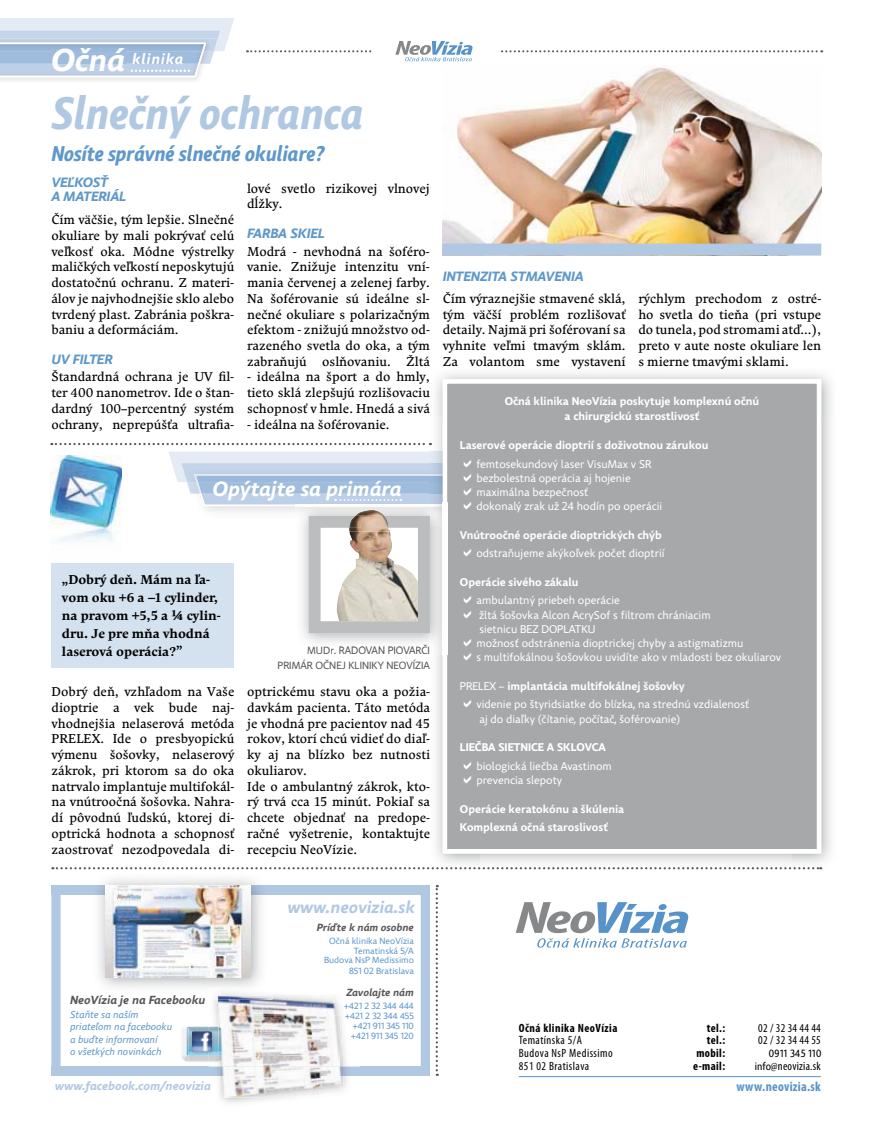
<style>
.page{position:relative;width:872px;height:1127px;background:#fff}
.page>*{position:absolute;margin:0;border:0;box-sizing:border-box;transform-origin:0 0}
.t1{font:italic 700 45.45px "Comenia Sans Cond";color:#b1c8e2}
.t2{font:italic 700 21.3px "Comenia Sans Cond";color:#5f98ca}
.t3{font:italic 700 20.7px "Comenia Sans";color:#fff}
.t4{font:italic 700 16.8px "Comenia Sans";color:#b1c8e2}
.t5{font:italic 700 14.85px "Comenia Sans";letter-spacing:.05em;color:#fff}
.t6{font:italic 700 13.5px/14.2px "Comenia Sans";color:#5f98ca}
.t7{font:700 condensed 13.5px "Myriad Pro";letter-spacing:.02em;color:#5793c9}
.t8{font:12.75px/15.8px "Comenia Serif";color:#000;text-align:justify}
.t9{font:700 12.75px/18px "Comenia Serif";color:#000}
.t10{font:condensed 12px/12.8px "Myriad Pro";letter-spacing:.03em;color:#000;text-align:right}
.t11{font:700 condensed 12px/12.8px "Myriad Pro";letter-spacing:.04em;color:#000;text-align:right}
.t12{font:italic 700 12px "Comenia Sans";color:#b1c8e2}
.t13{font:italic 700 11.85px "Comenia Sans";color:#58585a}
.t14{font:11.25px/14.2px "Comenia Sans";color:#fff}
.t15{font:700 11.25px/15px "Comenia Sans";color:#fff;text-align:center}
.t16{font:10.95px "Comenia Sans Cond";color:#000}
.t17{font:10.5px "Comenia Sans";color:#58585a}
.t18{font:10.5px "Comenia Sans";color:#575759}
.t19{font:10.5px "Comenia Sans Cond";letter-spacing:.05em;color:#000}
.t20{font:italic 700 10.35px "Comenia Sans";color:#58585a}
.t21{font:italic 10.05px/12px "Comenia Sans";color:#5f98ca}
.t22{font:9px/9.8px "Comenia Sans";color:#5f98ca;text-align:right}
.s1{font-size:31.65px}
.s2{font-family:"Comenia Sans"}
.s3{color:#58585a}
.s4{font-weight:700}
</style>
<div class="page">
<svg style="left:0;top:18px;width:234px;height:60px;background:#c6d5e8"></svg>
<svg style="left:247px;top:41px;width:575px;height:20px"></svg>
<img style="left:175px;top:1026px;width:34px;height:41px">
<img style="left:187px;top:1027px;width:22px;height:34px">
<img style="left:188px;top:1027px;width:21px;height:29px">
<img style="left:192px;top:1032px;width:17px;height:19px">
<img style="left:436px;top:373px;width:396px;height:43px">
<img style="left:429px;top:416px;width:14px;height:36px">
<img style="left:791px;top:416px;width:40px;height:454px">
<img style="left:432px;top:655px;width:48px;height:215px">
<img style="left:480px;top:853px;width:311px;height:17px">
<div style="left:443px;top:379px;width:378px;height:474px;background:#a7a8aa"></div>
<svg style="left:52px;top:867px;width:769px;height:2px"></svg>
<svg style="left:436px;top:885px;width:2px;height:191px"></svg>
<hr style="left:519px;top:1076px;width:302px;height:1px;background:#5793c9">
<svg style="left:515px;top:902px;width:174px;height:45px"></svg>
<div style="left:51px;top:1067px;width:379px;height:9px;background:#b1c8e2"></div>
<div style="left:51px;top:885px;width:379px;height:9px;background:#b1c8e2"></div>
<div style="left:421px;top:891px;width:9px;height:179px;background:#b1c8e2"></div>
<img style="left:216px;top:1067px;width:134px;height:9px">
<img style="left:218px;top:994px;width:126px;height:104px">
<svg style="left:209px;top:1027px;width:12px;height:34px"></svg>
<img style="left:218px;top:1028px;width:3px;height:28px">
<img style="left:219px;top:1067px;width:124px;height:9px">
<img style="left:92px;top:879px;width:180px;height:108px">
<img style="left:92px;top:885px;width:180px;height:9px">
<img style="left:209px;top:987px;width:63px;height:12px">
<img style="left:218px;top:995px;width:54px;height:4px">
<img style="left:106px;top:885px;width:145px;height:92px">
<div style="left:51px;top:890px;width:10px;height:179px;background:#b1c8e2"></div>
<img style="left:443px;top:67px;width:378px;height:177px">
<svg style="left:51px;top:443px;width:380px;height:2px"></svg>
<div style="left:443px;top:244px;width:378px;height:12px;background:#b1c8e2"></div>
<div style="left:51px;top:563px;width:183px;height:105px;background:#d4e1ef"></div>
<img style="left:295px;top:502px;width:157px;height:153px">
<svg style="left:168px;top:452px;width:275px;height:54px;background:#c4d5e8"></svg>
<img style="left:307px;top:646px;width:23px;height:8px">
<svg style="left:331px;top:648px;width:3px;height:6px"></svg>
<img style="left:334px;top:644px;width:95px;height:10px">
<svg style="left:308px;top:516px;width:122px;height:117px"></svg>
<img style="left:349px;top:528px;width:41px;height:3px">
<img style="left:355px;top:510px;width:29px;height:6px">
<img style="left:349px;top:516px;width:39px;height:12px">
<img style="left:51px;top:455px;width:71px;height:87px">
<img style="left:60px;top:455px;width:13px;height:16px">
<svg style="left:464px;top:459px;width:7px;height:8px"></svg>
<svg style="left:464px;top:473px;width:7px;height:8px"></svg>
<svg style="left:464px;top:488px;width:7px;height:8px"></svg>
<svg style="left:464px;top:502px;width:7px;height:8px"></svg>
<svg style="left:464px;top:549px;width:7px;height:8px"></svg>
<svg style="left:464px;top:596px;width:7px;height:8px"></svg>
<svg style="left:464px;top:610px;width:7px;height:8px"></svg>
<svg style="left:464px;top:639px;width:7px;height:8px"></svg>
<svg style="left:464px;top:653px;width:7px;height:8px"></svg>
<svg style="left:464px;top:700px;width:7px;height:8px"></svg>
<svg style="left:464px;top:761px;width:7px;height:8px"></svg>
<svg style="left:464px;top:775px;width:7px;height:8px"></svg>
<p class="t5" style="left:51px;top:54px;width:134px"><span class="s1">Očná</span> klinika</p>
<h1 class="t1" style="left:51px;top:96px;width:313px">Slnečný ochranca</h1>
<p class="t6" style="left:51px;top:178px;width:76px">VEĽKOSŤ<br>A MATERIÁL</p>
<p class="t8" style="left:51px;top:213px;width:184px">Čím väčšie, tým lepšie. Slnečné okuliare by mali pokrývať celú veľkosť oka. Módne výstrelky maličkých veľkostí neposkytujú dostatočnú ochranu. Z materi&shy;álov je najvhodnejšie sklo alebo tvrdený plast. Zabránia poškra&shy;baniu a deformáciám.</p>
<p class="t6" style="left:51px;top:355px;width:63px">UV FILTER</p>
<p class="t8" style="left:51px;top:371px;width:184px">Štandardná ochrana je UV fil&shy;ter 400 nanometrov. Ide o štan&shy;dardný 100<span class="s2">–</span>percentný systém ochrany, neprepúšťa ultrafia-</p>
<h2 class="t2" style="left:51px;top:146px;width:274px">Nosíte správné slnečné okuliare?</h2>
<p class="t8" style="left:247px;top:182px;width:184px">lové svetlo rizikovej vlnovej dĺžky.</p>
<p class="t6" style="left:247px;top:229px;width:79px">FARBA SKIEL</p>
<p class="t8" style="left:247px;top:245px;width:184px">Modrá - nevhodná na šoféro&shy;vanie. Znižuje intenzitu vní&shy;mania červenej a zelenej farby.<br>Na šoférovanie sú ideálne sl&shy;nečné okuliare s polarizačným efektom - znižujú množstvo od&shy;razeného svetla do oka, a tým zabraňujú oslňovaniu. Žltá</p>
<p class="t8" style="left:247px;top:371px;width:184px">- ideálna na šport a do hmly, tieto sklá zlepšujú rozlišovaciu schopnosť v hmle. Hnedá a sivá</p>
<p class="t8" style="left:247px;top:418px;width:144px">- ideálna na šoférovanie.</p>
<h3 class="t3" style="left:213px;top:482px;width:190px">Opýtajte sa primára</h3>
<p class="t9" style="left:62px;top:571px;width:160px">„Dobrý deň. Mám na ľa&shy;vom oku +6 a –1 cylinder, na pravom +5,5 a ¼ cylin&shy;dru. Je pre mňa vhodná laserová operácia?”</p>
<p class="t18" style="left:307px;top:646px;width:124px"><span class="s3">MUDr.</span> RADOVAN PIOVARČI</p>
<p class="t17" style="left:278px;top:661px;width:154px">PRIMÁR OČNEJ KLINIKY NEOVÍZIA</p>
<p class="t8" style="left:52px;top:685px;width:184px">Dobrý deň, vzhľadom na Vaše dioptrie a vek bude naj&shy;vhodnejšia nelaserová metóda PRELEX. Ide o presbyopickú výmenu šošovky, nelaserový zákrok, pri ktorom sa do oka natrvalo implantuje multifokál&shy;na vnútroočná šošovka. Nahra&shy;dí pôvodnú ľudskú, ktorej di&shy;optrická hodnota a schopnosť zaostrovať nezodpovedala di-</p>
<p class="t8" style="left:247px;top:685px;width:184px;text-align:left">optrickému stavu oka a požia&shy;davkám pacienta. Táto metóda je vhodná pre pacientov nad 45 rokov, ktorí chcú vidieť do diaľ&shy;ky aj na blízko bez nutnosti okuliarov.<br>Ide o ambulantný zákrok, kto&shy;rý trvá cca 15 minút. Pokiaľ sa chcete objednať na predope&shy;račné vyšetrenie, kontaktujte recepciu NeoVízie.</p>
<p class="t6" style="left:443px;top:272px;width:142px">INTENZITA STMAVENIA</p>
<p class="t8" style="left:443px;top:292px;width:184px">Čím výraznejšie stmavené sklá, tým väčší problém rozlišovať detaily. Najmä pri šoférovaní sa vyhnite veľmi tmavým sklám.<br>Za volantom sme vystavení</p>
<p class="t8" style="left:638px;top:292px;width:184px">rýchlym prechodom z ostré&shy;ho svetla do tieňa (pri vstupe do tunela, pod stromami atď...), preto v aute noste okuliare len s mierne tmavými sklami.</p>
<p class="t15" style="left:504px;top:395px;width:256px">Očná klinika NeoVízia poskytuje komplexnú očnú a chirurgickú starostlivosť</p>
<p class="t15" style="left:460px;top:439px;width:250px">Laserové operácie dioptrií s doživotnou zárukou</p>
<p class="t14" style="left:476px;top:458px;width:187px">femtosekundový laser VisuMax v SR bezbolestná operácia aj hojenie maximálna bezpečnosť<br>dokonalý zrak už 24 hodín po operácii</p>
<p class="t15" style="left:460px;top:529px;width:203px">Vnútroočné operácie dioptrických chýb</p>
<p class="t14" style="left:476px;top:548px;width:189px">odstraňujeme akýkoľvek počet dioptrií</p>
<p class="t15" style="left:460px;top:576px;width:120px">Operácie sivého zákalu</p>
<p class="t14" style="left:476px;top:595px;width:306px">ambulantný priebeh operácie<br>žltá šošovka Alcon AcrySof s filtrom chrániacim<br>sietnicu BEZ DOPLATKU<br>možnosť odstránenia dioptrickej chyby a astigmatizmu<br>s multifokálnou šošovkou uvidíte ako v mladosti bez okuliarov</p>
<p class="t14" style="left:476px;top:678px;width:274px;line-height:18.5px;text-indent:-17px">PRELEX – <span class="s4">implantácia multifokálnej šošovky<br></span>videnie po štyridsiatke do blízka, na strednú vzdialenosť</p>
<p class="t14" style="left:479px;top:713px;width:202px">aj do diaľky (čítanie, počítač, šoférovanie)</p>
<p class="t15" style="left:460px;top:741px;width:147px">LIEČBA SIETNICE A SKLOVCA</p>
<p class="t14" style="left:476px;top:760px;width:137px">biologická liečba Avastinom prevencia slepoty</p>
<p class="t15" style="left:460px;top:800px;width:166px;line-height:18.5px;text-align:left">Operácie keratokónu a škúlenia<br>Komplexná očná staroslivosť</p>
<p class="t13" style="left:70px;top:996px;width:137px">NeoVízia je na Facebooku</p>
<p class="t21" style="left:70px;top:1009px;width:104px">Staňte sa naším priateľom na facebooku a buďte informovaní<br>o všetkých novinkách</p>
<p class="t12" style="left:55px;top:1081px;width:157px">www.facebook.com/neovizia</p>
<h3 class="t4" style="left:287px;top:901px;width:129px">www.neovizia.sk</h3>
<p class="t20" style="left:317px;top:923px;width:99px">Príďte k nám osobne</p>
<p class="t22" style="left:324px;top:937px;width:91px">Očná klinika NeoVízia<br>Tematinská 5/A<br>Budova NsP Medissimo</p>
<p class="t22" style="left:349px;top:967px;width:66px">851 02 Bratislava</p>
<p class="t20" style="left:346px;top:989px;width:69px">Zavolajte nám</p>
<p class="t22" style="left:344px;top:1002px;width:71px">+421 2 32 344 444 +421 2 32 344 455 +421 911 345 110 +421 911 345 120</p>
<p class="t11" style="left:519px;top:1021px;width:100px">Očná klinika NeoVízia</p>
<p class="t10" style="left:519px;top:1034px;width:95px;text-align:left">Tematínska 5/A<br>Budova NsP Medissimo<br>851 02 Bratislava</p>
<p class="t11" style="left:693px;top:1021px;width:33px">tel.: tel.: mobil: e-mail:</p>
<p class="t10" style="left:740px;top:1021px;width:82px">02 / 32 34 44 44<br>02 / 32 34 44 55<br>0914 329 399 piovarci@neovizia.sk</p>
<p class="t19" style="left:768px;top:1046px;width:54px">0911 345 110</p>
<p class="t16" style="left:755px;top:1059px;width:18px">info</p>
<p class="t7" style="left:736px;top:1078px;width:86px">www.neovizia.sk</p>
</div>
